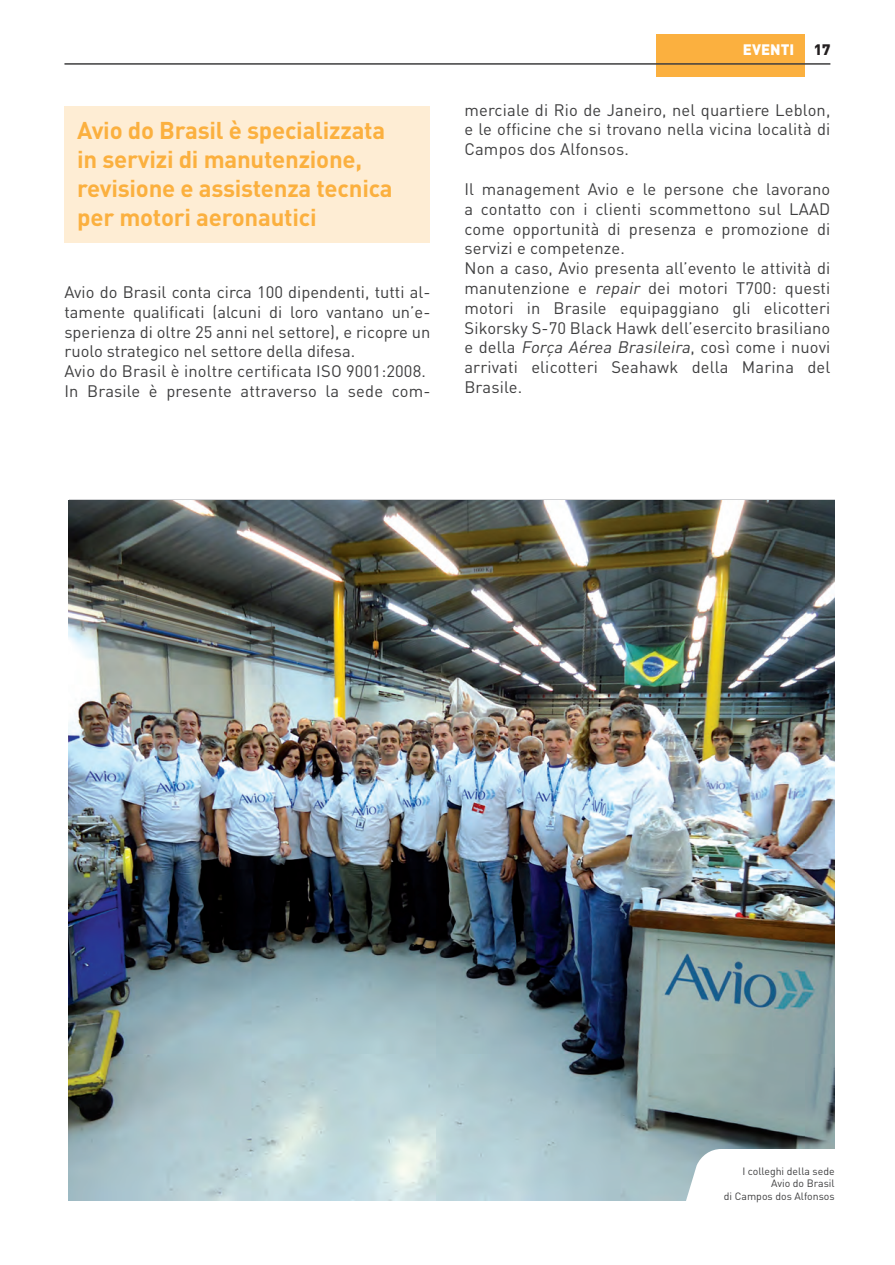
<style>
.page{position:relative;width:895px;height:1265px;background:#fff}
.page>*{position:absolute;margin:0;border:0;box-sizing:border-box;transform-origin:0 0}
.t1{font:700 24px/28.8px "DIN";letter-spacing:-.01em;color:#fbb03f}
.t2{font:16.5px/19.8px "DIN";letter-spacing:.01em;color:#3e3e3f}
.t3{font:900 15px "DIN";color:#fff}
.t4{font:900 15px "DIN";color:#231f20}
.t5{font:10.5px/12.6px "DIN";color:#3e3e3f;text-align:right}
.s1{font-style:italic}
</style>
<div class="page">
<div style="left:655px;top:34px;width:149px;height:43px;background:#fbb03f"></div>
<hr style="left:64px;top:63px;width:766px;height:2px;background:#3e3e3f">
<img style="left:69px;top:500px;width:765px;height:699px">
<svg style="left:677px;top:1148px;width:158px;height:53px"></svg>
<div style="left:64px;top:106px;width:366px;height:136px;background:#feedd4"></div>
<h1 class="t1" style="left:77px;top:115px;width:317px">Avio do Brasil è specializzata in servizi di manutenzione, revisione e assistenza tecnica per motori aeronautici</h1>
<p class="t2" style="left:64px;top:281px;width:367px">Avio do Brasil conta circa 100 dipendenti, tutti al&shy;tamente qualificati (alcuni di loro vantano un’e&shy;sperienza di oltre 25 anni nel settore), e ricopre un ruolo strategico nel settore della difesa.<br>Avio do Brasil è inoltre certificata ISO 9001:2008.<br>In Brasile è presente attraverso la sede com-</p>
<p class="t3" style="left:742px;top:40px;width:53px">EVENTI</p>
<p class="t4" style="left:813px;top:40px;width:18px">17</p>
<p class="t2" style="left:464px;top:99px;width:367px;text-align:justify">merciale di Rio de Janeiro, nel quartiere Leblon, e le officine che si trovano nella vicina località di Campos dos Alfonsos.</p>
<p class="t2" style="left:464px;top:179px;width:367px">Il management Avio e le persone che lavorano a contatto con i clienti scommettono sul LAAD come opportunità di presenza e promozione di servizi e competenze.<br>Non a caso, Avio presenta all’evento le attività di manutenzione e <span class="s1">repair</span> dei motori T700: questi motori in Brasile equipaggiano gli elicotteri Sikorsky S-70 Black Hawk dell’esercito brasiliano e d e l la <span class="s1">Força Aérea Brasileira</span>, c o sì c o m e i n u ov i arrivati elicotteri Seahawk della Marina del Brasile.</p>
<p class="t5" style="left:723px;top:1164px;width:112px">I colleghi della sede<br>Avio do Brasil<br>di Campos dos Alfonsos</p>
</div>
